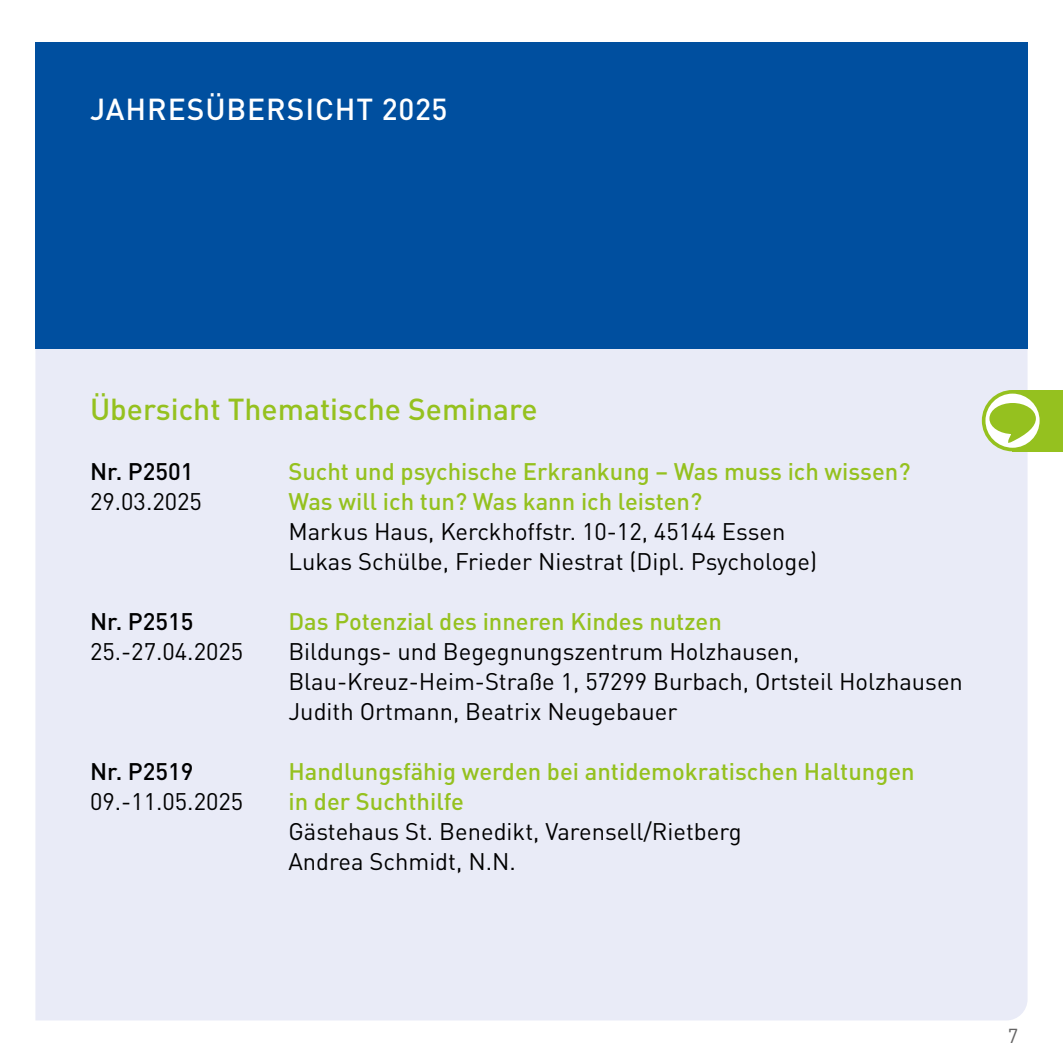
<style>
.page{position:relative;width:1063px;height:1063px;background:#fff}
.page>*{position:absolute;margin:0;border:0;box-sizing:border-box;transform-origin:0 0}
.Überschrift_2_blau{font:500 30px "DINOT";color:#95c11f}
.Überschrift_1{font:500 30px "DINOT";letter-spacing:.03em;color:#fff}
.Überschrift_2_blau-2{font:23.75px/30px "DINOT";color:#000}
.Überschrift_2_blau-3{font:500 23.75px "DINOT";color:#95c11f}
.Überschrift_2_blau-4{font:500 23.75px "DINOT";color:#000}
.t1{font:20px "DINOT";color:#646363}
.s1{font-weight:500;color:#95c11f}
</style>
<div class="page">
<div style="left:35px;top:349px;width:993px;height:671px;background:#e9ebf7"></div>
<div style="left:35px;top:43px;width:993px;height:306px;background:#004f9f"></div>
<div style="left:1012px;top:390px;width:51px;height:61px;background:#95c11f"></div>
<svg style="left:984px;top:392px;width:57px;height:58px"></svg>
<div style="left:982px;top:390px;width:61px;height:61px;border:4px solid #95c11f;border-radius:50%"></div>
<svg style="left:988px;top:402px;width:49px;height:43px"></svg>
<p class="Überschrift_1" style="left:90px;top:90px;width:359px">JAHRESÜBERSICHT 2025</p>
<p class="Überschrift_2_blau" style="left:90px;top:390px;width:449px">Übersicht Thematische Seminare</p>
<p class="Überschrift_2_blau-4" style="left:90px;top:456px;width:105px">Nr. P2501</p>
<p class="Überschrift_2_blau-3" style="left:288px;top:456px;width:624px">Sucht und psychische Erkrankung – Was muss ich wissen?</p>
<p class="Überschrift_2_blau-2" style="left:90px;top:486px;width:114px">29.03.2025</p>
<p class="Überschrift_2_blau-2" style="left:288px;top:486px;width:499px"><span class="s1">Was will ich tun? Was kann ich leisten?<br></span>Markus Haus, Kerckhoffstr. 10-12, 45144 Essen</p>
<p class="Überschrift_2_blau-2" style="left:288px;top:546px;width:530px">Lukas Schülbe, Frieder Niestrat (Dipl. Psychologe)</p>
<p class="Überschrift_2_blau-4" style="left:90px;top:606px;width:105px">Nr. P2515</p>
<p class="Überschrift_2_blau-3" style="left:288px;top:606px;width:435px">Das Potenzial des inneren Kindes nutzen</p>
<p class="Überschrift_2_blau-2" style="left:90px;top:636px;width:155px">25.-27.04.2025</p>
<p class="Überschrift_2_blau-2" style="left:288px;top:636px;width:676px">Bildungs- und Begegnungszentrum Holzhausen,<br>Blau-Kreuz-Heim-Straße 1, 57299 Burbach, Ortsteil Holzhausen</p>
<p class="Überschrift_2_blau-2" style="left:288px;top:696px;width:391px">Judith Ortmann, Beatrix Neugebauer</p>
<p class="Überschrift_2_blau-4" style="left:90px;top:756px;width:105px">Nr. P2519</p>
<p class="Überschrift_2_blau-3" style="left:288px;top:756px;width:628px">Handlungsfähig werden bei antidemokratischen Haltungen</p>
<p class="Überschrift_2_blau-2" style="left:90px;top:786px;width:155px">09.-11.05.2025</p>
<p class="Überschrift_2_blau-3" style="left:288px;top:786px;width:177px">in der Suchthilfe</p>
<p class="Überschrift_2_blau-2" style="left:288px;top:816px;width:455px">Gästehaus St. Benedikt, Varensell/Rietberg<br>Andrea Schmidt, N.N.</p>
<p class="t1" style="left:1008px;top:1023px;width:12px">7</p>
</div>
